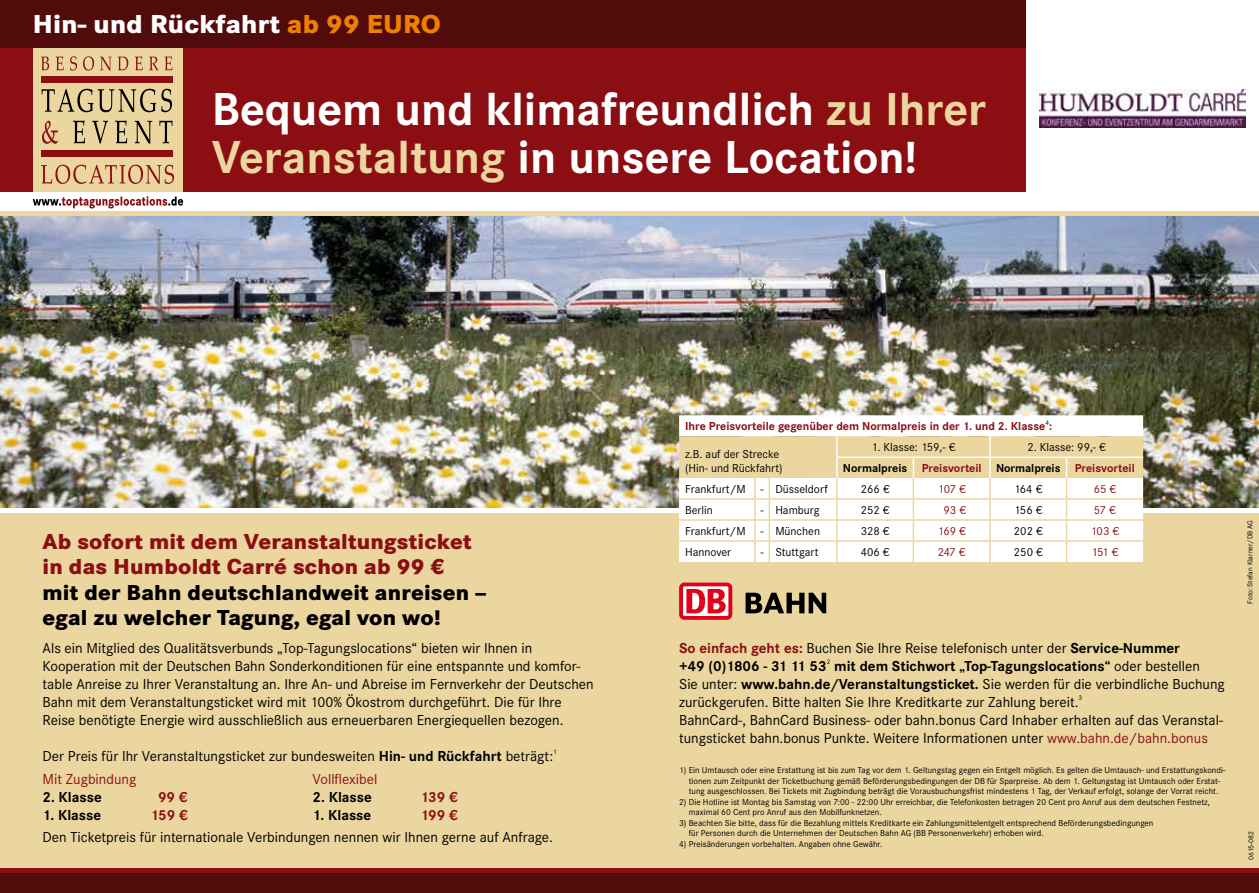
<style>
.page{position:relative;width:1259px;height:893px;background:#fff}
.page>*{position:absolute;margin:0;border:0;box-sizing:border-box;transform-origin:0 0}
.t1{font:700 48px/48px "Corporate S";color:#fff}
.t2{font:800 27px "Corporate S";letter-spacing:.01em;color:#fff}
.t3{font:800 22.5px/25.5px "Corporate S";letter-spacing:.01em;color:#000}
.t4{font:800 22.5px/25.5px "Corporate S";letter-spacing:.01em;color:#8b0e13}
.t5{font:15px/18px "Corporate S";color:#000}
.t6{font:700 15px "Corporate S";color:#000}
.t7{font:15px "Corporate S";color:#8b0e13}
.t8{font:700 15px "Corporate S";color:#8b0e13}
.t9{font:12px/13.5px "Corporate S";color:#000}
.t10{font:700 12px/20.7px "Corporate S";color:#8b0e13}
.t11{font:12px "Corporate S";letter-spacing:-.04em;color:#8b0e13}
.t12{font:9px/10.5px "Corporate S";color:#000}
.t13{font:7.5px "Corporate S";color:#000}
.t14{font:7.05px "Corporate S";color:#000}
.s1{color:#ee7f00}
.s2{color:#ecd6a0}
.s3{font-weight:700}
.s4{font-weight:400;color:#000}
.s5{color:#000}
.s6{font-weight:700;color:#8b0e13}
.s7{color:#8b0e13}
</style>
<div class="page">
<img style="left:0;top:215px;width:1259px;height:293px">
<div style="left:0;top:15px;width:1259px;height:176px;background:#8b0e13"></div>
<div style="left:0;top:510px;width:1259px;height:383px;background:#ecd6a0"></div>
<div style="left:0;top:872px;width:1259px;height:21px;background:#510b0a"></div>
<div style="left:0;top:868px;width:1259px;height:5px;background:#8b0e13"></div>
<hr style="left:0;top:509px;width:1259px;height:4px;background:#fff">
<hr style="left:0;top:211px;width:1259px;height:4px;background:#ecd6a0">
<div style="left:679px;top:583px;width:53px;height:37px;background:#e2001a;border-radius:5px"></div>
<div style="left:683px;top:586px;width:45px;height:30px;background:#fff"></div>
<svg style="left:686px;top:589px;width:39px;height:24px"></svg>
<svg style="left:745px;top:593px;width:81px;height:20px"></svg>
<svg style="left:679px;top:415px;width:464px;height:21px"></svg>
<svg style="left:679px;top:436px;width:464px;height:126px"></svg>
<hr style="left:1066px;top:457px;width:77px;height:1px;background:#fff">
<hr style="left:1065px;top:458px;width:2px;height:20px;background:#fff">
<div style="left:33px;top:15px;width:150px;height:176px;background:#ecd6a0"></div>
<div style="left:41px;top:76px;width:132px;height:6px;background:#8b0e13"></div>
<div style="left:41px;top:151px;width:132px;height:6px;background:#8b0e13"></div>
<svg style="left:41px;top:165px;width:133px;height:19px"></svg>
<svg style="left:42px;top:121px;width:16px;height:23px"></svg>
<svg style="left:73px;top:121px;width:99px;height:23px"></svg>
<svg style="left:42px;top:89px;width:130px;height:23px"></svg>
<svg style="left:41px;top:56px;width:131px;height:15px"></svg>
<svg style="left:33px;top:196px;width:150px;height:12px"></svg>
<div style="left:0;top:0;width:1259px;height:47px;background:#510b0a"></div>
<div style="left:1026px;top:0;width:233px;height:199px;background:#fff"></div>
<img style="left:1040px;top:90px;width:205px;height:38px">
<h2 class="t2" style="left:33px;top:9px;width:410px">Hin- und Rückfahrt <span class="s1">ab 99 EURO</span></h2>
<h1 class="t1" style="left:212px;top:86px;width:776px">Bequem und klimafreundlich <span class="s2">zu Ihrer<br>Veranstaltung</span> in unsere Location!</h1>
<h3 class="t4" style="left:43px;top:529px;width:430px">Ab sofort mit dem Veranstaltungsticket in das Humboldt Carré schon ab 99 €</h3>
<h3 class="t3" style="left:43px;top:580px;width:445px">mit der Bahn deutschlandweit anreisen – egal zu welcher Tagung, egal von wo!</h3>
<p class="t5" style="left:43px;top:639px;width:553px">Als ein Mitglied des Qualitätsverbunds „Top-Tagungslocations“ bieten wir Ihnen in Kooperation mit der Deutschen Bahn Sonderkonditionen für eine entspannte und komfor&shy;table Anreise zu Ihrer Veranstaltung an. Ihre An- und Abreise im Fernverkehr der Deutschen Bahn mit dem Veranstaltungsticket wird mit 100% Ökostrom durchgeführt. Die für Ihre Reise benötigte Energie wird ausschließlich aus erneuerbaren Energiequellen bezogen.</p>
<p class="t5" style="left:43px;top:747px;width:512px">Der Preis für Ihr Veranstaltungsticket zur bundesweiten <span class="s3">Hin- und Rückfahrt</span> beträgt:</p>
<p class="t14" style="left:553px;top:748px;width:5px">1</p>
<p class="t7" style="left:43px;top:770px;width:95px">Mit Zugbindung</p>
<p class="t7" style="left:313px;top:770px;width:66px">Vollflexibel</p>
<p class="t6" style="left:43px;top:788px;width:61px">2. Klasse</p>
<p class="t8" style="left:158px;top:788px;width:31px">99 €</p>
<p class="t6" style="left:313px;top:788px;width:61px">2. Klasse</p>
<p class="t8" style="left:421px;top:788px;width:39px">139 €</p>
<p class="t6" style="left:43px;top:806px;width:60px">1. Klasse</p>
<p class="t8" style="left:151px;top:806px;width:39px">159 €</p>
<p class="t6" style="left:313px;top:806px;width:60px">1. Klasse</p>
<p class="t8" style="left:421px;top:806px;width:38px">199 €</p>
<p class="t5" style="left:43px;top:828px;width:512px">Den Ticketpreis für internationale Verbindungen nennen wir Ihnen gerne auf Anfrage.</p>
<p class="t14" style="left:1045px;top:418px;width:5px">4</p>
<p class="t10" style="left:685px;top:416px;width:368px">Ihre Preisvorteile gegenüber dem Normalpreis in der 1. und 2. Klasse :</p>
<p class="t9" style="left:685px;top:448px;width:99px">z.B. auf der Strecke (Hin- und Rückfahrt)</p>
<p class="t10" style="left:843px;top:437px;width:293px;text-indent:184px"><span class="s4">2. Klasse: 99,- €<br></span><span class="s5">Normalpreis</span> Preisvorteil <span class="s5">Normalpreis</span> Preisvorteil</p>
<p class="t9" style="left:871px;top:441px;width:85px">1. Klasse: 159,- €</p>
<p class="t9" style="left:685px;top:482px;width:144px">Frankfurt/M - Düsseldorf</p>
<p class="t9" style="left:861px;top:482px;width:30px">266 €</p>
<p class="t11" style="left:938px;top:482px;width:29px">107 €</p>
<p class="t9" style="left:1014px;top:482px;width:29px">164 €</p>
<p class="t11" style="left:1093px;top:482px;width:24px">65 €</p>
<p class="t9" style="left:685px;top:503px;width:29px">Berlin</p>
<p class="t9" style="left:760px;top:503px;width:61px">- Hamburg</p>
<p class="t9" style="left:861px;top:503px;width:30px">252 €</p>
<p class="t11" style="left:943px;top:503px;width:24px">93 €</p>
<p class="t9" style="left:1014px;top:503px;width:30px">156 €</p>
<p class="t11" style="left:1094px;top:503px;width:23px">57 €</p>
<p class="t9" style="left:685px;top:524px;width:136px">Frankfurt/M - München</p>
<p class="t9" style="left:860px;top:524px;width:30px">328 €</p>
<p class="t11" style="left:937px;top:524px;width:30px">169 €</p>
<p class="t9" style="left:1014px;top:524px;width:30px">202 €</p>
<p class="t11" style="left:1090px;top:524px;width:30px">103 €</p>
<p class="t9" style="left:685px;top:545px;width:48px">Hannover</p>
<p class="t9" style="left:760px;top:545px;width:59px">- Stuttgart</p>
<p class="t9" style="left:860px;top:545px;width:30px">406 €</p>
<p class="t11" style="left:938px;top:545px;width:29px">247 €</p>
<p class="t9" style="left:1014px;top:545px;width:30px">250 €</p>
<p class="t11" style="left:1091px;top:545px;width:28px">151 €</p>
<p class="t5" style="left:679px;top:639px;width:502px"><span class="s6">So einfach geht es:</span> Buchen Sie Ihre Reise telefonisch unter der <span class="s3">Service-Nummer +49 (0)1806 - 31 11 53</span></p>
<p class="t14" style="left:826px;top:658px;width:5px">2</p>
<p class="t5" style="left:679px;top:657px;width:547px;text-indent:155px"><span class="s3">mit dem Stichwort „Top-Tagungslocations“</span> oder bestellen<br>Sie unter: <span class="s3">www.bahn.de/Veranstaltungsticket.</span> Sie werden für die verbindliche Buchung zurückgerufen. Bitte halten Sie Ihre Kreditkarte zur Zahlung bereit.</p>
<p class="t14" style="left:1078px;top:694px;width:5px">3</p>
<p class="t5" style="left:679px;top:711px;width:545px">BahnCard-, BahnCard Business- oder bahn.bonus Card Inhaber erhalten auf das Veranstal&shy;tungsticket bahn.bonus Punkte. Weitere Informationen unter <span class="s7">www.bahn.de/bahn.bonus</span></p>
<p class="t12" style="left:679px;top:765px;width:548px;text-align:center">1) Ein Umtausch oder eine Erstattung ist bis zum Tag vor dem 1. Geltungstag gegen ein Entgelt möglich. Es gelten die Umtausch- und Erstattungskondi&shy;tionen zum Zeitpunkt der Ticketbuchung gemäß Beförderungsbedingungen der DB für Sparpreise. Ab dem 1. Geltungstag ist Umtausch oder Erstat&shy;tung ausgeschlossen. Bei Tickets mit Zugbindung beträgt die Vorausbuchungsfrist mindestens 1 Tag, der Verkauf erfolgt, solange der Vorrat reicht.</p>
<p class="t12" style="left:688px;top:796px;width:523px;text-indent:-10px">2) Die Hotline ist Montag bis Samstag von 7:00 - 22:00 Uhr erreichbar, die Telefonkosten betragen 20 Cent pro Anruf aus dem deutschen Festnetz, maximal 60 Cent pro Anruf aus den Mobilfunknetzen.</p>
<p class="t12" style="left:688px;top:817px;width:466px;text-indent:-10px">3) Beachten Sie bitte, dass für die Bezahlung mittels Kreditkarte ein Zahlungsmittelentgelt entsprechend Beförderungsbedingungen für Personen durch die Unternehmen der Deutschen Bahn AG (BB Personenverkehr) erhoben wird.</p>
<p class="t12" style="left:679px;top:838px;width:205px">4) Preisänderungen vorbehalten. Angaben ohne Gewähr.</p>
<p class="t13" style="left:1245px;top:604px;width:85px;rotate:-90deg">Foto: Stefan Klarner/DB AG</p>
<p class="t13" style="left:1246px;top:859px;width:30px;rotate:-90deg">0615-082</p>
</div>
